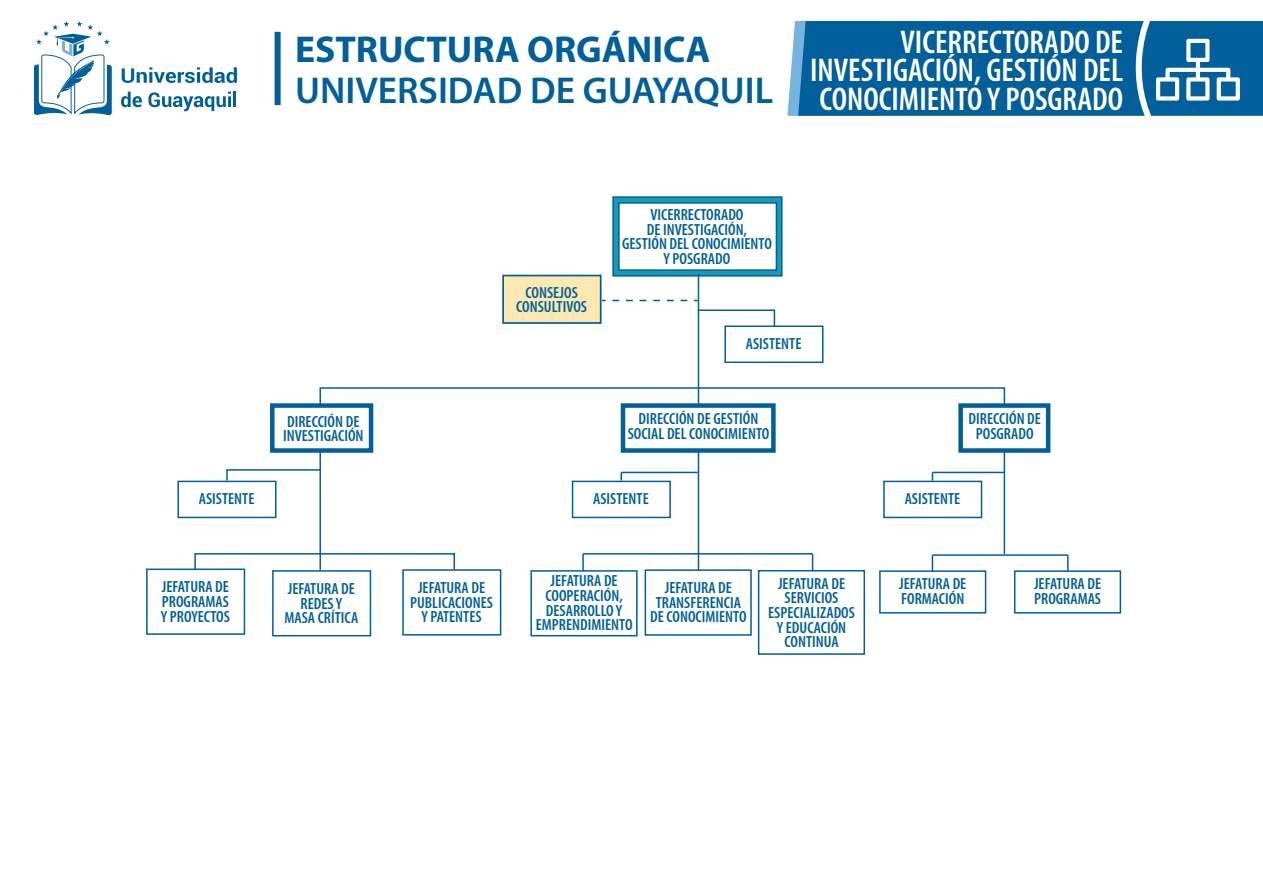
<style>
.page{position:relative;width:1263px;height:893px;background:#fff}
.page>*{position:absolute;margin:0;border:0;box-sizing:border-box;transform-origin:0 0}
.t1{font:600 37.5px "Myriad Pro";color:#01609b}
.t2{font:700 37.5px "Myriad Pro";color:#01609b}
.t3{font:600 condensed 33px/28.5px "Myriad Pro";color:#fff;text-align:justify}
.t4{font:600 condensed 16.2px/14.5px "Myriad Pro";color:#01609b;text-align:center}
</style>
<div class="page">
<svg style="left:34px;top:21px;width:78px;height:94px"></svg>
<svg style="left:122px;top:67px;width:115px;height:16px"></svg>
<svg style="left:121px;top:92px;width:21px;height:15px"></svg>
<svg style="left:148px;top:92px;width:83px;height:19px"></svg>
<hr style="left:233px;top:92px;width:3px;height:15px;background:#01609b">
<div style="left:275px;top:32px;width:6px;height:73px;background:#01609b"></div>
<svg style="left:787px;top:21px;width:476px;height:95px;background:#126ba2"></svg>
<svg style="left:612px;top:300px;width:86px;height:1px"></svg>
<div style="left:612px;top:196px;width:170px;height:81px;background:#149bb6;border:2px solid #01609b"></div>
<div style="left:618px;top:202px;width:159px;height:69px;background:#fff;border:2px solid #01609b"></div>
<div style="left:502px;top:275px;width:99px;height:49px;background:#fee8b1;border:2px solid #01609b"></div>
<div style="left:724px;top:325px;width:99px;height:38px;background:#fff;border:2px solid #01609b"></div>
<div style="left:177px;top:481px;width:99px;height:37px;background:#fff;border:2px solid #01609b"></div>
<div style="left:146px;top:568px;width:99px;height:67px;background:#fff;border:2px solid #01609b"></div>
<div style="left:272px;top:570px;width:99px;height:66px;background:#fff;border:2px solid #01609b"></div>
<div style="left:402px;top:569px;width:99px;height:67px;background:#fff;border:2px solid #01609b"></div>
<div style="left:530px;top:570px;width:108px;height:66px;background:#fff;border:2px solid #01609b"></div>
<div style="left:645px;top:569px;width:107px;height:67px;background:#fff;border:2px solid #01609b"></div>
<div style="left:758px;top:570px;width:107px;height:85px;background:#fff;border:2px solid #01609b"></div>
<div style="left:879px;top:570px;width:107px;height:44px;background:#fff;border:2px solid #01609b"></div>
<div style="left:1014px;top:570px;width:107px;height:44px;background:#fff;border:2px solid #01609b"></div>
<hr style="left:698px;top:274px;width:1px;height:297px;background:#01609b">
<svg style="left:697px;top:309px;width:79px;height:19px"></svg>
<svg style="left:1067px;top:556px;width:1px;height:15px"></svg>
<hr style="left:932px;top:554px;width:136px;height:2px;background:#01609b">
<svg style="left:319px;top:386px;width:687px;height:185px"></svg>
<svg style="left:225px;top:468px;width:97px;height:14px"></svg>
<svg style="left:194px;top:552px;width:262px;height:19px"></svg>
<div style="left:958px;top:403px;width:92px;height:50px;background:#fff;border:4px solid #01609b"></div>
<div style="left:621px;top:403px;width:155px;height:50px;background:#fff;border:4px solid #01609b"></div>
<div style="left:270px;top:403px;width:103px;height:50px;background:#fff;border:4px solid #01609b"></div>
<h1 class="t2" style="left:295px;top:25px;width:417px">ESTRUCTURA ORGÁNICA</h1>
<h1 class="t1" style="left:295px;top:66px;width:480px">UNIVERSIDAD DE GUAYAQUIL</h1>
<h2 class="t3" style="left:810px;top:28px;width:314px;text-indent:90px">VICERRECTORADO DE INVESTIGACIÓN, GESTIÓN DEL CONOCIMIENTO Y POSGRADO</h2>
<p class="t4" style="left:199px;top:492px;width:57px">ASISTENTE</p>
<p class="t4" style="left:283px;top:414px;width:82px;text-align:left">DIRECCIÓN DE<br>INVESTIGACIÓN</p>
<p class="t4" style="left:516px;top:285px;width:72px">CONSEJOS<br>CONSULTIVOS</p>
<p class="t4" style="left:622px;top:208px;width:151px">VICERRECTORADO<br>DE INVESTIGACIÓN,<br>GESTIÓN DEL CONOCIMIENTO<br>Y POSGRADO</p>
<p class="t4" style="left:746px;top:337px;width:57px">ASISTENTE</p>
<p class="t4" style="left:628px;top:412px;width:143px">DIRECCIÓN DE GESTIÓN<br>SOCIAL DEL CONOCIMIENTO</p>
<p class="t4" style="left:969px;top:412px;width:74px">DIRECCIÓN DE<br>POSGRADO</p>
<p class="t4" style="left:593px;top:492px;width:57px">ASISTENTE</p>
<p class="t4" style="left:905px;top:492px;width:57px">ASISTENTE</p>
<p class="t4" style="left:161px;top:580px;width:71px;text-align:justify">JEFATURA DE PROGRAMAS Y PROYECTOS</p>
<p class="t4" style="left:284px;top:582px;width:75px">JEFATURA DE<br>REDES Y<br>MASA CRÍTICA</p>
<p class="t4" style="left:410px;top:581px;width:84px">JEFATURA DE<br>PUBLICACIONES<br>Y PATENTES</p>
<p class="t4" style="left:536px;top:574px;width:98px">JEFATURA DE<br>COOPERACIÓN,<br>DESARROLLO Y<br>EMPRENDIMIENTO</p>
<p class="t4" style="left:650px;top:581px;width:98px">JEFATURA DE<br>TRANSFERENCIA<br>DE CONOCIMIENTO</p>
<p class="t4" style="left:768px;top:576px;width:88px">JEFATURA DE<br>SERVICIOS<br>ESPECIALIZADOS<br>Y EDUCACIÓN<br>CONTINUA</p>
<p class="t4" style="left:899px;top:577px;width:69px;text-align:left">JEFATURA DE<br>FORMACIÓN</p>
<p class="t4" style="left:1034px;top:577px;width:69px;text-align:left">JEFATURA DE<br>PROGRAMAS</p>
</div>
